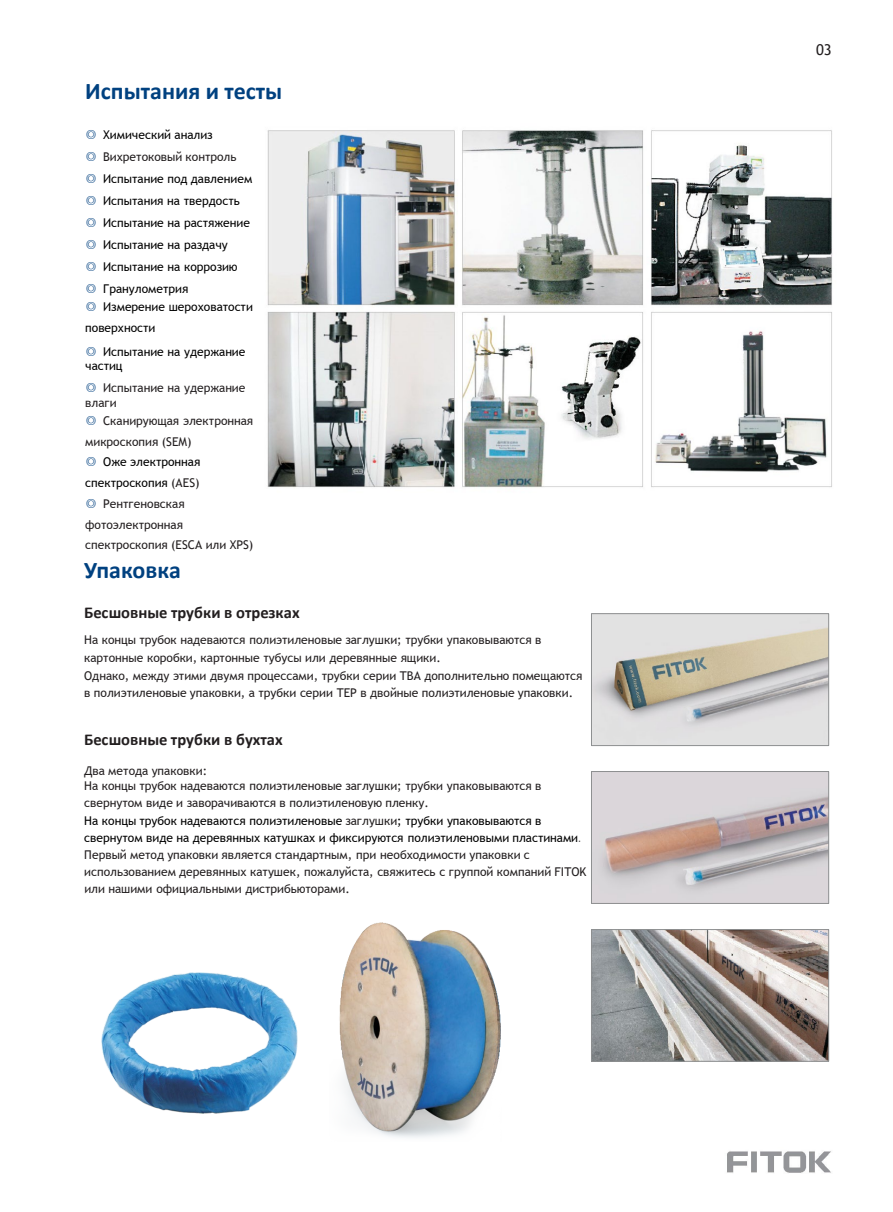
<style>
.page{position:relative;width:893px;height:1212px;background:#fff}
.page>*{position:absolute;margin:0;border:0;box-sizing:border-box;transform-origin:0 0}
.t1{font:700 24px "Calibri";color:#004180}
.t2{font:700 16.5px "Calibri";color:#231f20}
.t3{font:15px "Trebuchet MS";color:#231f20}
.t4{font:12px/20.7px "Trebuchet MS";color:#231f20}
.t5{font:12px/20.7px "Trebuchet MS";letter-spacing:-.005em;color:#000}
.s1{font-family:"Sim Sun";color:#004180}
.s2{color:#231f20}
.s3{font-family:"Sim Hei";color:#231f20}
</style>
<div class="page">
<img style="left:593px;top:615px;width:233px;height:129px">
<div style="left:591px;top:613px;width:237px;height:133px;border:1px solid #8e9091"></div>
<img style="left:339px;top:922px;width:162px;height:216px">
<img style="left:101px;top:972px;width:197px;height:142px">
<img style="left:593px;top:931px;width:233px;height:128px">
<div style="left:591px;top:929px;width:237px;height:132px;border:1px solid #8e9091"></div>
<img style="left:593px;top:773px;width:233px;height:129px">
<div style="left:591px;top:771px;width:237px;height:133px;border:1px solid #8e9091"></div>
<img style="left:727px;top:1151px;width:104px;height:22px">
<img style="left:267px;top:130px;width:565px;height:358px">
<p class="t1" style="left:85px;top:74px;width:199px">Испытания и тесты</p>
<p class="t5" style="left:85px;top:125px;width:129px"><span class="s1">◎</span> Химический анализ</p>
<p class="t4" style="left:85px;top:147px;width:153px"><span class="s1">◎</span> Вихретоковый контроль</p>
<p class="t5" style="left:85px;top:169px;width:169px"><span class="s1">◎</span> Испытание под давлением</p>
<p class="t5" style="left:85px;top:190px;width:156px"><span class="s1">◎</span> Испытания на твердость</p>
<p class="t5" style="left:85px;top:212px;width:166px"><span class="s1">◎</span> Испытание на растяжение</p>
<p class="t5" style="left:85px;top:234px;width:144px"><span class="s1">◎</span> Испытание на раздачу</p>
<p class="t5" style="left:85px;top:256px;width:154px"><span class="s1">◎</span> Испытание на коррозию</p>
<p class="t5" style="left:85px;top:278px;width:105px"><span class="s1">◎</span> Гранулометрия</p>
<p class="t5" style="left:85px;top:296px;width:169px"><span class="s1">◎</span> Измерение шероховатости поверхности</p>
<p class="t5" style="left:85px;top:345px;width:162px;line-height:14.2px"><span class="s1">◎</span> Испытание на удержание частиц</p>
<p class="t4" style="left:85px;top:381px;width:162px;line-height:14.2px"><span class="s1">◎</span> Испытание на удержание влаги</p>
<p class="t4" style="left:85px;top:410px;width:169px"><span class="s1">◎</span> Сканирующая электронная микроскопия (SEM)</p>
<p class="t5" style="left:85px;top:452px;width:117px"><span class="s1">◎</span> Оже электронная спектроскопия <span class="s2">(AES)</span></p>
<p class="t4" style="left:85px;top:493px;width:170px"><span class="s1">◎</span> Рентгеновская фотоэлектронная спектроскопия (ESCA или XPS)</p>
<p class="t1" style="left:84px;top:553px;width:98px">Упаковка</p>
<p class="t2" style="left:84px;top:600px;width:217px">Бесшовные трубки в отрезках</p>
<p class="t4" style="left:84px;top:631px;width:458px;line-height:17.7px">На концы трубок надеваются полиэтиленовые заглушки; трубки упаковываются в картонные коробки, картонные тубусы или деревянные ящики.</p>
<p class="t4" style="left:84px;top:667px;width:499px;line-height:17.7px">Однако, между этими двумя процессами, трубки серии TBA дополнительно помещаются в полиэтиленовые упаковки, а трубки серии TEP в двойные полиэтиленовые упаковки.</p>
<p class="t2" style="left:84px;top:728px;width:200px">Бесшовные трубки в бухтах</p>
<p class="t4" style="left:84px;top:760px;width:124px">Два метода упаковки:</p>
<p class="t4" style="left:84px;top:777px;width:458px;line-height:17.1px">На концы трубок надеваются полиэтиленовые заглушки; трубки упаковываются в свернутом виде и заворачиваются в полиэтиленовую пленку.</p>
<p class="t5" style="left:84px;top:812px;width:501px;line-height:17.1px">На концы трубок надеваются полиэтиленовые <span class="s2">заглушки</span>; трубки упаковываются в свернутом виде на деревянных катушках и фиксируются полиэтиленовыми пластинами<span class="s3">.</span></p>
<p class="t4" style="left:84px;top:846px;width:503px;line-height:17.1px">Первый метод упаковки является стандартным, при необходимости упаковки с использованием деревянных катушек, пожалуйста, свяжитесь с группой компаний FITOK или нашими официальными дистрибьюторами.</p>
<p class="t3" style="left:816px;top:40px;width:17px">03</p>
</div>
